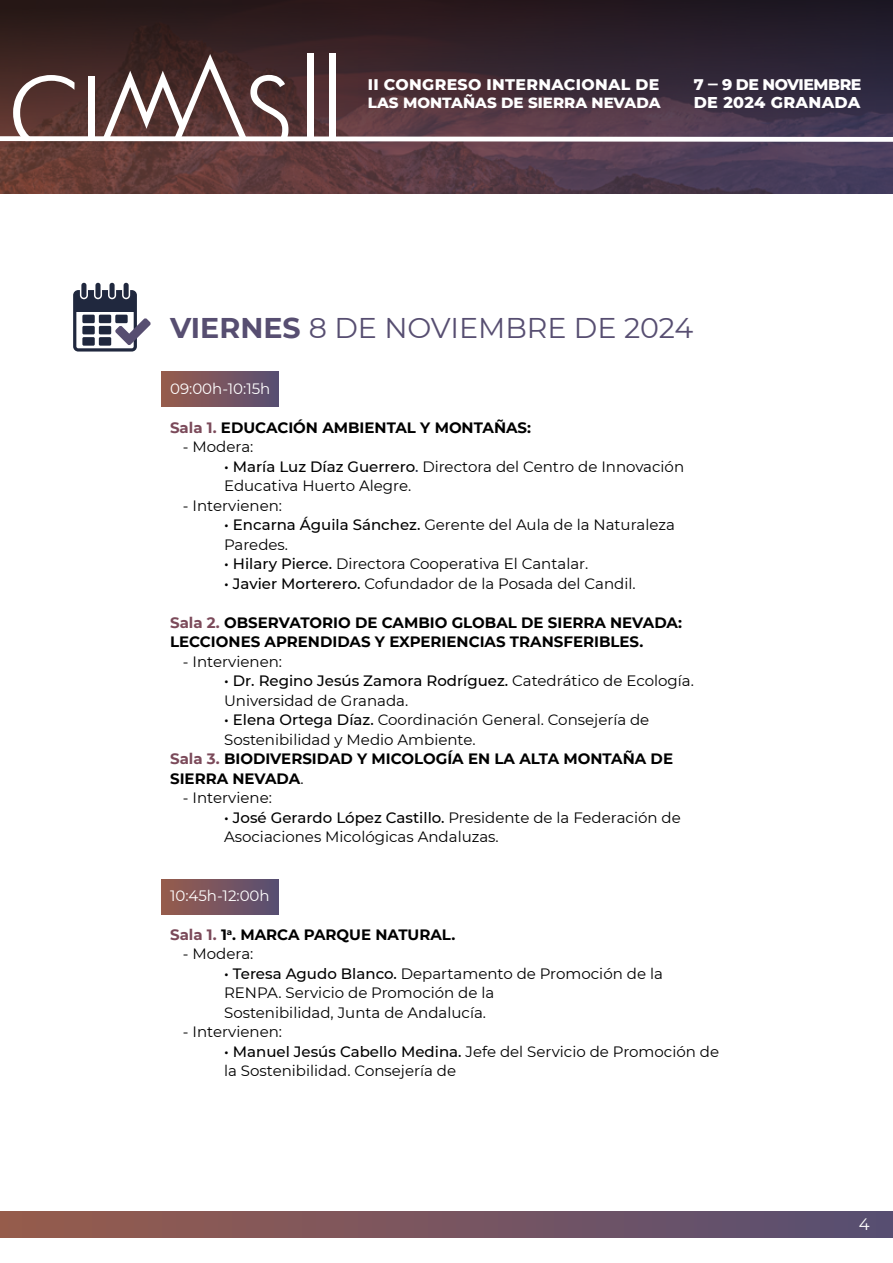
<style>
.page{position:relative;width:893px;height:1263px;background:#fff}
.page>*{position:absolute;margin:0;border:0;box-sizing:border-box;transform-origin:0 0}
.t1{font:28.5px "Montserrat";color:#574e71}
.t2{font:16.5px "Montserrat";color:#fff}
.t3{font:800 16.05px "Montserrat";letter-spacing:.02em;color:#fff}
.t4{font:800 15.75px "Montserrat";letter-spacing:.02em;color:#fff}
.t5{font:800 15.75px "Montserrat";letter-spacing:-.03em;color:#fff}
.t6{font:15px/19.5px "Montserrat";color:#000}
.t7{font:700 15px/19.5px "Montserrat";color:#000}
.t8{font:15px "Montserrat";color:#fff}
.t9{font:800 15px "Montserrat";color:#fff}
.s1{font-weight:700}
.s2{color:#7b4a5a}
.s3{font-weight:500}
.s4{font-weight:500;color:#20283e}
.s5{font-weight:400}
</style>
<div class="page">
<img style="left:0;top:146px;width:893px;height:47px">
<svg style="left:0;top:0;width:893px;height:146px;fill:#2b1d22"></svg>
<svg style="left:0;top:54px;width:893px;height:88px"></svg>
<div style="left:0;top:1212px;width:893px;height:25px;background:linear-gradient(to right,#985c4c,#584e73)"></div>
<div style="left:162px;top:371px;width:116px;height:35px;background:linear-gradient(to right,#985c4d,#594f72)"></div>
<div style="left:162px;top:879px;width:116px;height:35px;background:linear-gradient(to right,#985c4d,#594f72)"></div>
<div style="left:81px;top:283px;width:5px;height:15px;background:#20283e;border-radius:3px"></div>
<div style="left:95px;top:283px;width:6px;height:15px;background:#20283e;border-radius:3px"></div>
<div style="left:110px;top:283px;width:5px;height:15px;background:#20283e;border-radius:3px"></div>
<div style="left:124px;top:283px;width:5px;height:15px;background:#20283e;border-radius:3px"></div>
<svg style="left:73px;top:290px;width:78px;height:62px"></svg>
<p class="t4" style="left:368px;top:73px;width:293px">II CONGRESO INTERNACIONAL DE</p>
<p class="t9" style="left:368px;top:92px;width:294px">LAS MONTAÑAS DE SIERRA NEVADA</p>
<p class="t5" style="left:694px;top:73px;width:169px">7 ‒ 9 DE NOVIEMBRE</p>
<p class="t3" style="left:694px;top:91px;width:168px">DE 2024 GRANADA</p>
<h1 class="t1" style="left:170px;top:309px;width:525px"><span class="s1">VIERNES</span> 8 DE NOVIEMBRE DE 2024</h1>
<p class="t8" style="left:170px;top:378px;width:102px">09:00h-10:15h</p>
<p class="t7" style="left:170px;top:417px;width:362px"><span class="s2">Sala 1.</span> EDUCACIÓN AMBIENTAL Y MONTAÑAS:</p>
<p class="t6" style="left:183px;top:437px;width:72px">- Modera:</p>
<p class="t6" style="left:224px;top:456px;width:462px"><span class="s3">• María Luz Díaz Guerrero</span><span class="s4">.</span> Directora del Centro de Innovación<br>Educativa Huerto Alegre.</p>
<p class="t6" style="left:183px;top:495px;width:101px">- Intervienen:</p>
<p class="t6" style="left:224px;top:515px;width:452px"><span class="s3">• Encarna Águila Sánchez.</span> Gerente del Aula de la Naturaleza<br>Paredes.</p>
<p class="t6" style="left:224px;top:554px;width:366px"><span class="s3">• Hilary Pierce.</span> Directora Cooperativa El Cantalar.</p>
<p class="t6" style="left:224px;top:573px;width:413px"><span class="s3">• Javier Morterero.</span> Cofundador de la Posada del Candil.</p>
<p class="t7" style="left:170px;top:612px;width:513px"><span class="s2">Sala 2.</span> OBSERVATORIO DE CAMBIO GLOBAL DE SIERRA NEVADA:<br>LECCIONES APRENDIDAS Y EXPERIENCIAS TRANSFERIBLES.</p>
<p class="t6" style="left:183px;top:651px;width:101px">- Intervienen:</p>
<p class="t6" style="left:224px;top:671px;width:471px"><span class="s3">• Dr. Regino Jesús Zamora Rodríguez.</span> Catedrático de Ecología.<br>Universidad de Granada.</p>
<p class="t6" style="left:224px;top:710px;width:427px"><span class="s3">• Elena Ortega Díaz.</span> Coordinación General. Consejería de</p>
<p class="t6" style="left:224px;top:729px;width:253px">Sostenibilidad y Medio Ambiente.</p>
<p class="t7" style="left:170px;top:748px;width:504px"><span class="s2">Sala 3.</span> BIODIVERSIDAD Y MICOLOGÍA EN LA ALTA MONTAÑA DE</p>
<p class="t7" style="left:170px;top:768px;width:135px">SIERRA NEVADA<span class="s5">.</span></p>
<p class="t6" style="left:183px;top:788px;width:91px">- Interviene:</p>
<p class="t6" style="left:224px;top:807px;width:458px"><span class="s3">• José Gerardo López Castillo.</span> Presidente de la Federación de<br>Asociaciones Micológicas Andaluzas.</p>
<p class="t8" style="left:170px;top:885px;width:101px">10:45h-12:00h</p>
<p class="t7" style="left:170px;top:924px;width:287px"><span class="s2">Sala 1.</span> 1<sup>a</sup>. MARCA PARQUE NATURAL.</p>
<p class="t6" style="left:183px;top:944px;width:72px">- Modera:</p>
<p class="t6" style="left:224px;top:963px;width:440px"><span class="s3">• Teresa Agudo Blanco.</span> Departamento de Promoción de la<br>RENPA. Servicio de Promoción de la<br>Sostenibilidad, Junta de Andalucía.</p>
<p class="t6" style="left:183px;top:1022px;width:101px">- Intervienen:</p>
<p class="t6" style="left:224px;top:1041px;width:496px"><span class="s3">• Manuel Jesús Cabello Medina.</span> Jefe del Servicio de Promoción de la Sostenibilidad. Consejería de</p>
<p class="t2" style="left:859px;top:1213px;width:12px">4</p>
</div>
